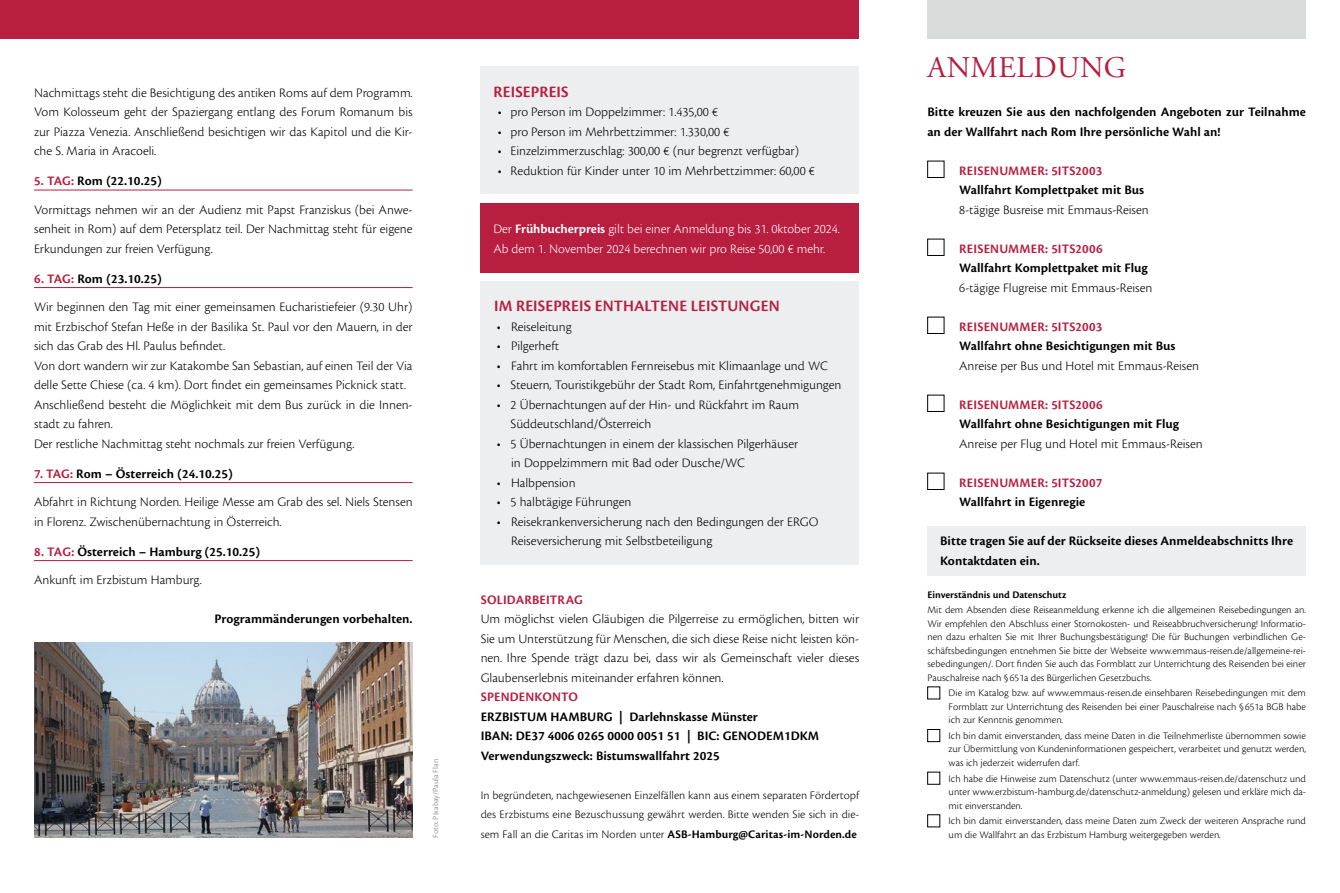
<style>
.page{position:relative;width:1340px;height:893px;background:#fff}
.page>*{position:absolute;margin:0;border:0;box-sizing:border-box;transform-origin:0 0}
.t1{font:30px "Adobe Garamond Pro";letter-spacing:.015em;color:#b71e3f}
.t2{font:600 16.5px "Cronos Pro";letter-spacing:.01em;color:#b71e3f}
.t3{font:13.5px/19.5px "Cronos Pro Lt Capt";color:#000}
.t4{font:13.5px/19.5px "Cronos Pro Semibold Capt";color:#000}
.t5{font:13.5px "Cronos Pro Semibold Capt";letter-spacing:.015em;color:#b71e3f}
.t6{font:13.5px/19.5px "Cronos Pro Lt Capt";letter-spacing:-.005em;color:#fff}
.t7{font:12px/19.5px "Cronos Pro Lt Capt";letter-spacing:.005em;color:#000;text-align:justify}
.t8{font:10.5px/13.5px "Cronos Pro Lt Capt";color:#000;text-align:justify}
.t9{font:10.5px "Cronos Pro Semibold Capt";color:#000}
.t10{font:8.25px "Cronos Pro Capt";color:#9d9d9c}
.s1{color:#b71e3f}
.s2{font-family:"Cronos Pro Semibold Capt"}
</style>
<div class="page">
<div style="left:927px;top:0;width:378px;height:38px;background:#dadcdc"></div>
<div style="left:0;top:0;width:859px;height:38px;background:#b71e3f"></div>
<div style="left:927px;top:526px;width:378px;height:49px;background:#eceeef"></div>
<hr style="left:34px;top:190px;width:378px;height:1px;background:#b71e3f">
<hr style="left:34px;top:287px;width:378px;height:1px;background:#b71e3f">
<hr style="left:34px;top:482px;width:378px;height:1px;background:#b71e3f">
<hr style="left:34px;top:560px;width:378px;height:1px;background:#b71e3f">
<div style="left:480px;top:281px;width:379px;height:284px;background:#eceeef"></div>
<div style="left:480px;top:67px;width:379px;height:127px;background:#eceeef"></div>
<div style="left:480px;top:203px;width:379px;height:69px;background:#b71e3f"></div>
<img style="left:34px;top:643px;width:378px;height:195px">
<div style="left:927px;top:161px;width:17px;height:17px;border:1px solid #000"></div>
<div style="left:927px;top:239px;width:17px;height:17px;border:1px solid #000"></div>
<div style="left:927px;top:317px;width:17px;height:17px;border:1px solid #000"></div>
<div style="left:927px;top:395px;width:17px;height:17px;border:1px solid #000"></div>
<div style="left:927px;top:473px;width:17px;height:17px;border:1px solid #000"></div>
<div style="left:927px;top:687px;width:13px;height:12px;border:1px solid #000"></div>
<div style="left:927px;top:729px;width:13px;height:13px;border:1px solid #000"></div>
<div style="left:927px;top:772px;width:13px;height:13px;border:1px solid #000"></div>
<div style="left:927px;top:814px;width:13px;height:13px;border:1px solid #000"></div>
<p class="t3" style="left:34px;top:83px;width:380px;text-align:justify">Nachmittags steht die Besichtigung des antiken Roms auf dem Programm.<br>Vom Kolosseum geht der Spaziergang entlang des Forum Romanum bis zur Piazza Venezia. Anschließend besichtigen wir das Kapitol und die Kir&shy;che S. Maria in Aracoeli.</p>
<p class="t4" style="left:34px;top:172px;width:129px"><span class="s1">5. TAG:</span> Rom (22.10.25)</p>
<p class="t3" style="left:34px;top:200px;width:380px;text-align:justify">Vormittags nehmen wir an der Audienz mit Papst Franziskus (bei Anwe&shy;senheit in Rom) auf dem Petersplatz teil. Der Nachmittag steht für eigene Erkundungen zur freien Verfügung.</p>
<p class="t4" style="left:34px;top:269px;width:129px"><span class="s1">6. TAG:</span> Rom (23.10.25)</p>
<p class="t3" style="left:34px;top:297px;width:380px">Wir beginnen den Tag mit einer gemeinsamen Eucharistiefeier (9.30 Uhr) mit Erzbischof Stefan Heße in der Basilika St. Paul vor den Mauern, in der sich das Grab des Hl. Paulus befindet.<br>Von dort wandern wir zur Katakombe San Sebastian, auf einen Teil der Via delle Sette Chiese (ca. 4 km). Dort findet ein gemeinsames Picknick statt.<br>Anschließend besteht die Möglichkeit mit dem Bus zurück in die Innen&shy;stadt zu fahren.<br>Der restliche Nachmittag steht nochmals zur freien Verfügung.</p>
<p class="t4" style="left:34px;top:464px;width:200px"><span class="s1">7. TAG:</span> Rom – Österreich (24.10.25)</p>
<p class="t3" style="left:34px;top:492px;width:380px">Abfahrt in Richtung Norden. Heilige Messe am Grab des sel. Niels Stensen in Florenz. Zwischenübernachtung in Österreich.</p>
<p class="t4" style="left:34px;top:542px;width:228px"><span class="s1">8. TAG:</span> Österreich – Hamburg (25.10.25)</p>
<p class="t3" style="left:34px;top:570px;width:169px">Ankunft im Erzbistum Hamburg.</p>
<p class="t4" style="left:214px;top:610px;width:200px">Programmänderungen vorbehalten.</p>
<p class="t10" style="left:431px;top:838px;width:80px;rotate:-90deg">Foto: Pixabay/Paula Flan</p>
<p class="t2" style="left:493px;top:82px;width:77px">REISEPREIS</p>
<p class="t3" style="left:497px;top:102px;width:222px">• pro Person im Doppelzimmer: 1.435,00 €</p>
<p class="t3" style="left:497px;top:122px;width:233px">• pro Person im Mehrbettzimmer: 1.330,00 €</p>
<p class="t3" style="left:497px;top:141px;width:303px">• Einzelzimmerzuschlag: 300,00 € (nur begrenzt verfügbar)</p>
<p class="t3" style="left:497px;top:161px;width:319px">• Reduktion für Kinder unter 10 im Mehrbettzimmer: 60,00 €</p>
<p class="t6" style="left:493px;top:219px;width:348px">Der <span class="s2">Frühbucherpreis</span> gilt bei einer Anmeldung bis 31. 0ktober 2024.<br>Ab dem 1. November 2024 berechnen wir pro Reise 50,00 € mehr.</p>
<p class="t2" style="left:494px;top:297px;width:287px">IM REISEPREIS ENTHALTENE LEISTUNGEN</p>
<p class="t3" style="left:496px;top:317px;width:77px">• Reiseleitung</p>
<p class="t3" style="left:496px;top:336px;width:64px">• Pilgerheft</p>
<p class="t3" style="left:496px;top:356px;width:333px">• Fahrt im komfortablen Fernreisebus mit Klimaanlage und WC</p>
<p class="t3" style="left:496px;top:375px;width:346px">• Steuern, Touristikgebühr der Stadt Rom, Einfahrtgenehmigungen</p>
<p class="t3" style="left:510px;top:395px;width:290px;text-indent:-14px">• 2 Übernachtungen auf der Hin- und Rückfahrt im Raum<br>Süddeutschland/Österreich</p>
<p class="t3" style="left:511px;top:434px;width:289px;text-indent:-14px">• 5 Übernachtungen in einem der klassischen Pilgerhäuser in Doppelzimmern mit Bad oder Dusche/WC</p>
<p class="t3" style="left:496px;top:473px;width:80px">• Halbpension</p>
<p class="t3" style="left:496px;top:492px;width:136px">• 5 halbtägige Führungen</p>
<p class="t3" style="left:511px;top:512px;width:309px;text-indent:-14px">• Reisekrankenversicherung nach den Bedingungen der ERGO<br>Reiseversicherung mit Selbstbeteiligung</p>
<p class="t5" style="left:481px;top:592px;width:103px">SOLIDARBEITRAG</p>
<p class="t3" style="left:480px;top:609px;width:380px;text-align:justify">Um möglichst vielen Gläubigen die Pilgerreise zu ermöglichen, bitten wir Sie um Unterstützung für Menschen, die sich diese Reise nicht leisten kön&shy;nen. Ihre Spende trägt dazu bei, dass wir als Gemeinschaft vieler dieses Glaubenserlebnis miteinander erfahren können.</p>
<p class="t5" style="left:481px;top:689px;width:99px">SPENDENKONTO</p>
<p class="t4" style="left:480px;top:707px;width:340px">ERZBISTUM HAMBURG | Darlehnskasse Münster<br>IBAN: DE37 4006 0265 0000 0051 51 | BIC: GENODEM1DKM<br>Verwendungszweck: Bistumswallfahrt 2025</p>
<p class="t7" style="left:480px;top:785px;width:380px">In begründeten, nachgewiesenen Einzelfällen kann aus einem separaten Fördertopf des Erzbistums eine Bezuschussung gewährt werden. Bitte wenden Sie sich in die&shy;sem Fall an die Caritas im Norden unter <span class="s2">ASB-Hamburg@Caritas-im-Norden.de</span></p>
<h1 class="t1" style="left:927px;top:50px;width:200px">ANMELDUNG</h1>
<p class="t4" style="left:927px;top:103px;width:380px">Bitte kreuzen Sie aus den nachfolgenden Angeboten zur Teilnahme an der Wallfahrt nach Rom Ihre persönliche Wahl an!</p>
<p class="t5" style="left:959px;top:163px;width:145px">REISENUMMER: 5ITS2003</p>
<p class="t4" style="left:959px;top:181px;width:186px">Wallfahrt Komplettpaket mit Bus</p>
<p class="t3" style="left:959px;top:200px;width:191px">8-tägige Busreise mit Emmaus-Reisen</p>
<p class="t5" style="left:959px;top:241px;width:145px">REISENUMMER: 5ITS2006</p>
<p class="t4" style="left:959px;top:259px;width:190px">Wallfahrt Komplettpaket mit Flug</p>
<p class="t3" style="left:959px;top:278px;width:195px">6-tägige Flugreise mit Emmaus-Reisen</p>
<p class="t5" style="left:959px;top:319px;width:145px">REISENUMMER: 5ITS2003</p>
<p class="t4" style="left:959px;top:337px;width:218px">Wallfahrt ohne Besichtigungen mit Bus</p>
<p class="t3" style="left:959px;top:356px;width:241px">Anreise per Bus und Hotel mit Emmaus-Reisen</p>
<p class="t5" style="left:959px;top:397px;width:145px">REISENUMMER: 5ITS2006</p>
<p class="t4" style="left:959px;top:415px;width:221px">Wallfahrt ohne Besichtigungen mit Flug</p>
<p class="t3" style="left:959px;top:434px;width:245px">Anreise per Flug und Hotel mit Emmaus-Reisen</p>
<p class="t5" style="left:959px;top:475px;width:145px">REISENUMMER: 5ITS2007</p>
<p class="t4" style="left:959px;top:493px;width:127px">Wallfahrt in Eigenregie</p>
<p class="t4" style="left:940px;top:532px;width:354px">Bitte tragen Sie auf der Rückseite dieses Anmeldeabschnitts Ihre<br>Kontaktdaten ein.</p>
<p class="t9" style="left:927px;top:588px;width:140px">Einverständnis und Datenschutz</p>
<p class="t8" style="left:927px;top:603px;width:380px">Mit dem Absenden diese Reiseanmeldung erkenne ich die allgemeinen Reisebedingungen an.<br>Wir empfehlen den Abschluss einer Stornokosten- und Reiseabbruchversicherung! Informatio&shy;nen dazu erhalten Sie mit Ihrer Buchungsbestätigung! Die für Buchungen verbindlichen Ge&shy;schäftsbedingungen entnehmen Sie bitte der Webseite www.emmaus-reisen.de/allgemeine-rei&shy;sebedingungen/. Dort finden Sie auch das Formblatt zur Unterrichtung des Reisenden bei einer Pauschalreise nach § 651a des Bürgerlichen Gesetzbuchs.</p>
<p class="t8" style="left:948px;top:686px;width:359px">Die im Katalog bzw. auf www.emmaus-reisen.de einsehbaren Reisebedingungen mit dem Formblatt zur Unterrichtung des Reisenden bei einer Pauschalreise nach § 651a BGB habe ich zur Kenntnis genommen.</p>
<p class="t8" style="left:948px;top:729px;width:359px">Ich bin damit einverstanden, dass meine Daten in die Teilnehmerliste übernommen sowie zur Übermittlung von Kundeninformationen gespeichert, verarbeitet und genutzt werden, was ich jederzeit widerrufen darf.</p>
<p class="t8" style="left:948px;top:771px;width:359px">Ich habe die Hinweise zum Datenschutz (unter www.emmaus-reisen.de/datenschutz und unter www.erzbistum-hamburg.de/datenschutz-anmeldung) gelesen und erkläre mich da&shy;mit einverstanden.</p>
<p class="t8" style="left:948px;top:814px;width:359px">Ich bin damit einverstanden, dass meine Daten zum Zweck der weiteren Ansprache rund um die Wallfahrt an das Erzbistum Hamburg weitergegeben werden.</p>
</div>
